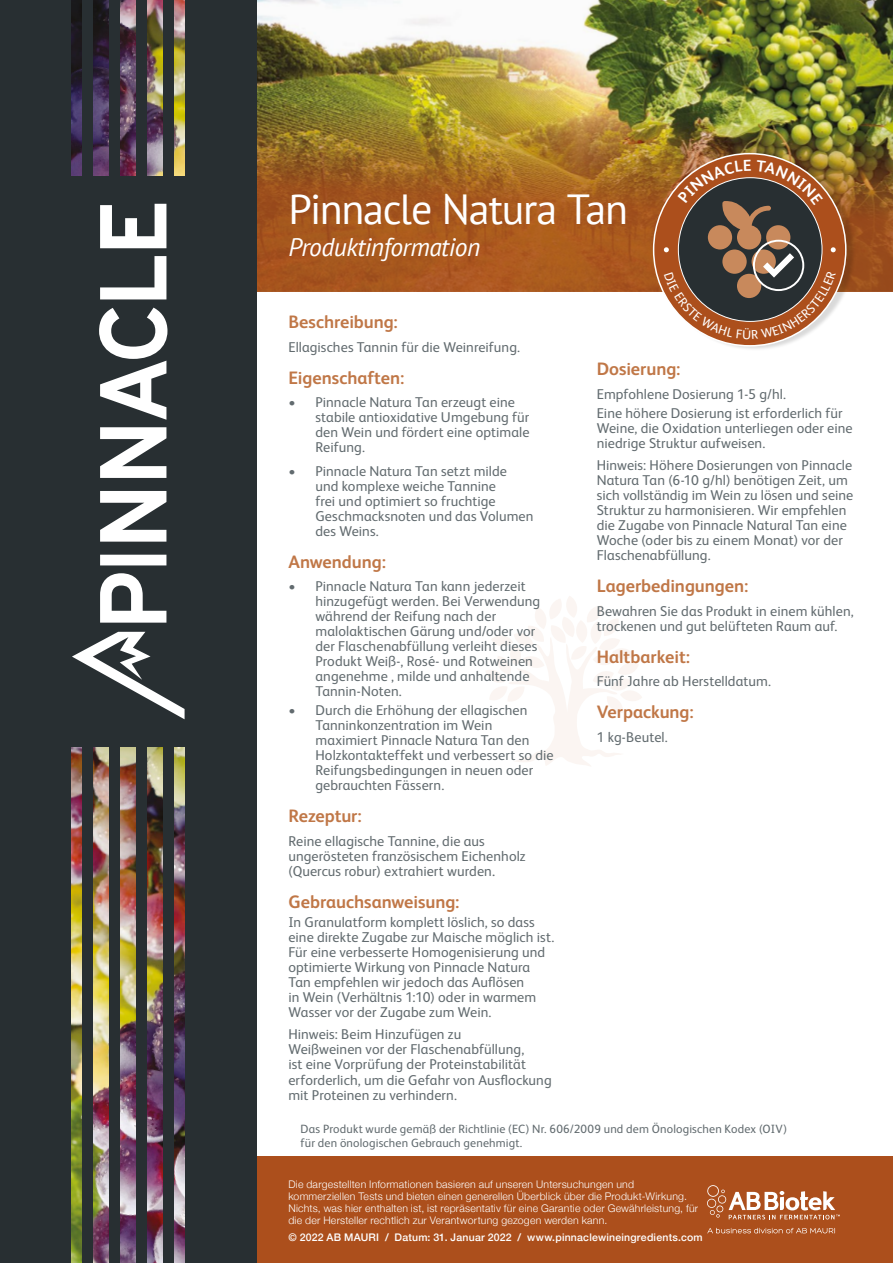
<style>
.page{position:relative;width:893px;height:1263px;background:#fff}
.page>*{position:absolute;margin:0;border:0;box-sizing:border-box;transform-origin:0 0}
.t1{font:42px "PT Sans";letter-spacing:-.03em;color:#fff}
.t2{font:italic 25.5px "PT Sans";letter-spacing:-.02em;color:#fff}
.t3{font:700 18px "FS Albert";color:#c07747}
.t4{font:14.25px/15px "FS Albert";letter-spacing:.005em;color:#626b6f}
.t5{font:12px/13.5px "FS Albert";letter-spacing:.015em;color:#626b6f}
.t6{font:300 10.5px/12px "Helvetica Neue";letter-spacing:.02em;color:#fff}
.t7{font:500 10.5px "Helvetica Neue";letter-spacing:.02em;color:#fff}
.s1{font-size:15px}
</style>
<div class="page">
<svg style="left:486px;top:596px;width:156px;height:170px"></svg>
<img style="left:256px;top:0;width:637px;height:292px">
<div style="left:655px;top:151px;width:201px;height:200px;background:#000;opacity:.15"></div>
<svg style="left:654px;top:154px;width:192px;height:192px;background:#b66539"></svg>
<div style="left:0;top:1157px;width:893px;height:106px;background:#ac4f1c"></div>
<div style="left:0;top:0;width:256px;height:1263px;background:#282f32"></div>
<img style="left:72px;top:0;width:113px;height:176px">
<div style="left:82px;top:0;width:11px;height:184px;background:#282f32"></div>
<div style="left:109px;top:0;width:11px;height:184px;background:#282f32"></div>
<div style="left:136px;top:0;width:11px;height:184px;background:#282f32"></div>
<div style="left:163px;top:0;width:11px;height:184px;background:#282f32"></div>
<svg style="left:72px;top:204px;width:113px;height:515px"></svg>
<svg style="left:707px;top:1227px;width:128px;height:6px"></svg>
<svg style="left:707px;top:1185px;width:133px;height:34px"></svg>
<img style="left:72px;top:747px;width:113px;height:516px">
<div style="left:163px;top:736px;width:11px;height:527px;background:#282f32"></div>
<div style="left:136px;top:736px;width:11px;height:527px;background:#282f32"></div>
<div style="left:109px;top:736px;width:11px;height:527px;background:#282f32"></div>
<div style="left:82px;top:736px;width:11px;height:527px;background:#282f32"></div>
<svg style="left:664px;top:160px;width:172px;height:179px;background:#815b42"></svg>
<h1 class="t1" style="left:288px;top:182px;width:341px">Pinnacle Natura Tan</h1>
<h2 class="t2" style="left:288px;top:230px;width:193px">Produktinformation</h2>
<p class="t3" style="left:288px;top:310px;width:111px">Beschreibung:</p>
<p class="t4" style="left:288px;top:338px;width:233px">Ellagisches Tannin für die Weinreifung.</p>
<p class="t3" style="left:288px;top:365px;width:117px">Eigenschaften:</p>
<p class="t4" style="left:315px;top:394px;width:216px;text-indent:-27px">• Pinnacle Natura Tan erzeugt eine stabile antioxidative Umgebung für den Wein und fördert eine optimale<br>Reifung.</p>
<p class="t4" style="left:315px;top:462px;width:220px;text-indent:-27px">• Pinnacle Natura Tan setzt milde und komplexe weiche Tannine<br>frei und optimiert so fruchtige<br>Geschmacksnoten und das Volumen des Weins.</p>
<p class="t3" style="left:288px;top:549px;width:99px">Anwendung:</p>
<p class="t4" style="left:315px;top:578px;width:226px;text-indent:-27px">• Pinnacle Natura Tan kann jederzeit hinzugefügt werden. Bei Verwendung während der Reifung nach der malolaktischen Gärung und/oder vor der Flaschenabfüllung verleiht dieses<br>Produkt Weiß-, Rosé- und Rotweinen angenehme , milde und anhaltende<br>Tannin-Noten.</p>
<p class="t4" style="left:315px;top:702px;width:240px;text-indent:-27px">• Durch die Erhöhung der ellagischen Tanninkonzentration im Wein maximiert Pinnacle Natura Tan den Holzkontakteffekt und verbessert so die Reifungsbedingungen in neuen oder gebrauchten Fässern.</p>
<p class="t3" style="left:288px;top:804px;width:75px">Rezeptur:</p>
<p class="t4" style="left:288px;top:833px;width:239px">Reine ellagische Tannine, die aus ungerösteten französischem Eichenholz (Quercus robur) extrahiert wurden<span class="s1">.</span></p>
<p class="t3" style="left:288px;top:889px;width:173px">Gebrauchsanweisung:</p>
<p class="t4" style="left:288px;top:914px;width:267px">In Granulatform komplett löslich, so dass eine direkte Zugabe zur Maische möglich ist.<br>Für eine verbesserte Homogenisierung und optimierte Wirkung von Pinnacle Natura Tan empfehlen wir jedoch das Auflösen<br>in Wein (Verhältnis 1:10) oder in warmem Wasser vor der Zugabe zum Wein.</p>
<p class="t4" style="left:288px;top:1026px;width:265px">Hinweis: Beim Hinzufügen zu<br>Weißweinen vor der Flaschenabfüllung,<br>ist eine Vorprüfung der Proteinstabilität erforderlich, um die Gefahr von Ausflockung mit Proteinen zu verhindern.</p>
<p class="t3" style="left:597px;top:357px;width:85px">Dosierung:</p>
<p class="t4" style="left:597px;top:383px;width:247px;line-height:19.2px">Empfohlene Dosierung 1-5 g/hl.<br>Eine höhere Dosierung ist erforderlich für</p>
<p class="t4" style="left:597px;top:420px;width:257px">Weine, die Oxidation unterliegen oder eine niedrige Struktur aufweisen.</p>
<p class="t4" style="left:597px;top:457px;width:258px">Hinweis: Höhere Dosierungen von Pinnacle Natura Tan (6-10 g/hl) benötigen Zeit, um sich vollständig im Wein zu lösen und seine Struktur zu harmonisieren. Wir empfehlen die Zugabe von Pinnacle Natural Tan eine Woche (oder bis zu einem Monat) vor der Flaschenabfüllung.</p>
<p class="t3" style="left:597px;top:574px;width:153px">Lagerbedingungen:</p>
<p class="t4" style="left:597px;top:602px;width:258px">Bewahren Sie das Produkt in einem kühlen, trockenen und gut belüfteten Raum auf.</p>
<p class="t3" style="left:597px;top:644px;width:95px">Haltbarkeit:</p>
<p class="t4" style="left:597px;top:673px;width:176px">Fünf Jahre ab Herstelldatum.</p>
<p class="t3" style="left:597px;top:700px;width:98px">Verpackung:</p>
<p class="t4" style="left:597px;top:728px;width:73px">1 kg-Beutel.</p>
<p class="t5" style="left:301px;top:1122px;width:488px">Das Produkt wurde gemäß der Richtlinie (EC) Nr. 606/2009 und dem Önologischen Kodex (OIV) für den önologischen Gebrauch genehmigt.</p>
<p class="t6" style="left:288px;top:1178px;width:411px">Die dargestellten Informationen basieren auf unseren Untersuchungen und kommerziellen Tests und bieten einen generellen Überblick über die Produkt-Wirkung.<br>Nichts, was hier enthalten ist, ist repräsentativ für eine Garantie oder Gewährleistung, für die der Hersteller rechtlich zur Verantwortung gezogen werden kann.</p>
<p class="t7" style="left:288px;top:1228px;width:416px">© 2022 AB MAURI / Datum: 31. Januar 2022 / www.pinnaclewineingredients.com</p>
</div>
